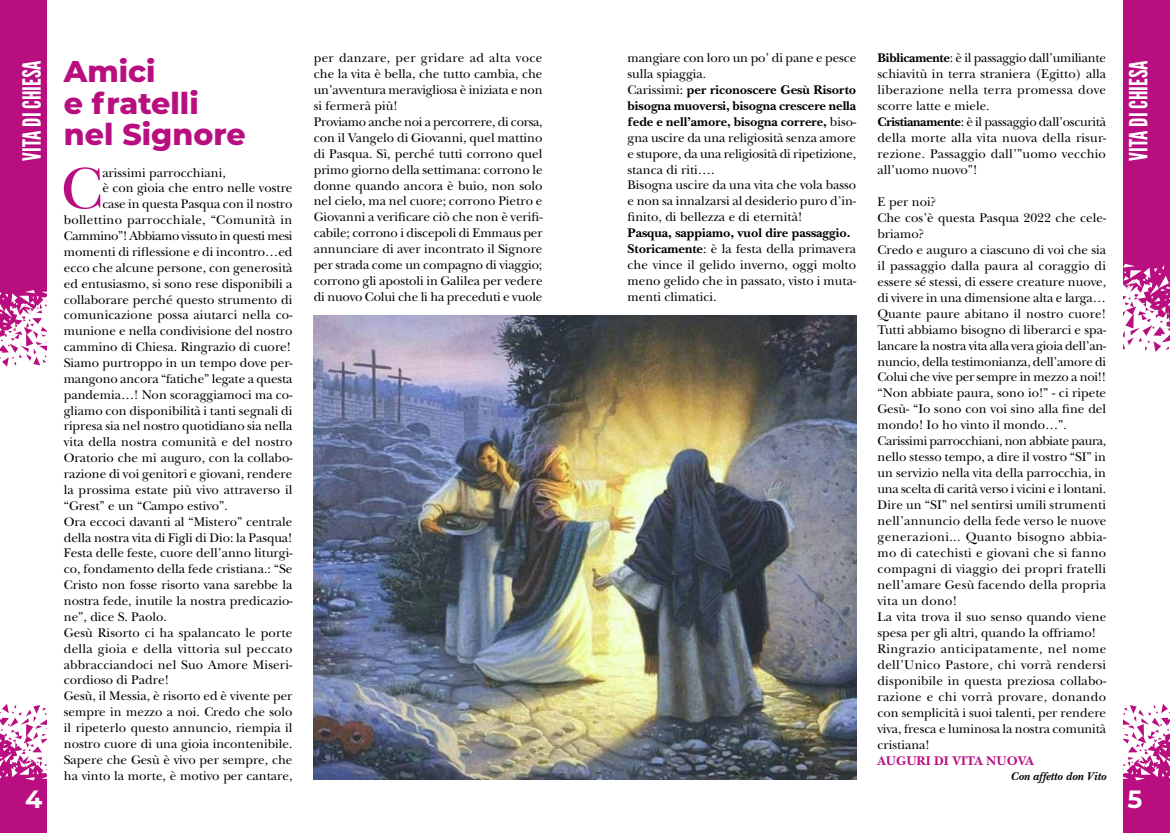
<style>
.page{position:relative;width:1170px;height:833px;background:#fff}
.page>*{position:absolute;margin:0;border:0;box-sizing:border-box;transform-origin:0 0}
.t1{font:60.88px "New Baskerville Std";color:#b80e80}
.t2{font:800 30px/31.4px "Montserrat";color:#b80e80}
.t3{font:25px "League Gothic";color:#fff}
.t4{font:700 25px "Montserrat";color:#fff}
.t5{font:13.12px/16px "New Baskerville Std";color:#000}
.t6{font:13.12px "New Baskerville Std";letter-spacing:.02em;color:#000}
.t7{font:13.12px "New Baskerville Std";letter-spacing:-.025em;color:#000}
.t8{font:700 13.12px "New Baskerville Std";color:#b80e80}
.t9{font:italic 700 11.88px "New Baskerville Std";color:#000}
.s1{font-weight:700}
</style>
<div class="page">
<img style="left:314px;top:315px;width:542px;height:465px">
<svg style="left:1123px;top:704px;width:46px;height:93px"></svg>
<div style="left:1123px;top:797px;width:46px;height:36px;background:#b80e80"></div>
<svg style="left:1123px;top:244px;width:46px;height:108px"></svg>
<div style="left:1123px;top:0;width:46px;height:244px;background:#b80e80"></div>
<svg style="left:0;top:273px;width:46px;height:94px"></svg>
<div style="left:0;top:0;width:46px;height:273px;background:#b80e80"></div>
<svg style="left:0;top:704px;width:46px;height:93px"></svg>
<div style="left:0;top:797px;width:46px;height:36px;background:#b80e80"></div>
<h3 class="t3" style="left:17px;top:161px;width:102px;rotate:-90deg">VITA DI CHIESA</h3>
<h3 class="t4" style="left:25px;top:780px;width:19px">4</h3>
<h2 class="t2" style="left:64px;top:54px;width:183px">Amici<br>e fratelli nel Signore</h2>
<h1 class="t1" style="left:61px;top:153px;width:43px">C</h1>
<p class="t5" style="left:102px;top:165px;width:125px">arissimi parrocchiani,</p>
<p class="t5" style="left:102px;top:180px;width:192px">è con gioia che entro nelle vostre</p>
<p class="t5" style="left:102px;top:196px;width:191px">case in questa Pasqua con il nostro</p>
<p class="t6" style="left:64px;top:212px;width:230px">bollettino parrocchiale, “Comunità in</p>
<p class="t7" style="left:64px;top:228px;width:230px">Cammino”! Abbiamo vissuto in questi mesi</p>
<p class="t5" style="left:64px;top:244px;width:230px">momenti di riflessione e di incontro…ed</p>
<p class="t5" style="left:64px;top:259px;width:230px">ecco che alcune persone, con generosità</p>
<p class="t5" style="left:64px;top:275px;width:230px">ed entusiasmo, si sono rese disponibili a</p>
<p class="t5" style="left:64px;top:291px;width:230px">collaborare perché questo strumento di</p>
<p class="t5" style="left:64px;top:307px;width:230px">comunicazione possa aiutarci nella co-</p>
<p class="t5" style="left:64px;top:323px;width:230px">munione e nella condivisione del nostro</p>
<p class="t5" style="left:64px;top:339px;width:229px">cammino di Chiesa. Ringrazio di cuore!</p>
<p class="t5" style="left:64px;top:355px;width:230px">Siamo purtroppo in un tempo dove per-</p>
<p class="t5" style="left:64px;top:371px;width:230px">mangono ancora “fatiche” legate a questa</p>
<p class="t5" style="left:64px;top:386px;width:230px">pandemia…! Non scoraggiamoci ma co-</p>
<p class="t5" style="left:64px;top:402px;width:230px">gliamo con disponibilità i tanti segnali di</p>
<p class="t5" style="left:64px;top:418px;width:230px">ripresa sia nel nostro quotidiano sia nella</p>
<p class="t5" style="left:64px;top:434px;width:230px">vita della nostra comunità e del nostro</p>
<p class="t5" style="left:64px;top:450px;width:230px">Oratorio che mi auguro, con la collabo-</p>
<p class="t5" style="left:64px;top:466px;width:230px">razione di voi genitori e giovani, rendere</p>
<p class="t5" style="left:64px;top:482px;width:230px">la prossima estate più vivo attraverso il</p>
<p class="t5" style="left:64px;top:498px;width:166px">“Grest” e un “Campo estivo”.</p>
<p class="t5" style="left:64px;top:513px;width:230px">Ora eccoci davanti al “Mistero” centrale</p>
<p class="t5" style="left:64px;top:529px;width:230px">della nostra vita di Figli di Dio: la Pasqua!</p>
<p class="t5" style="left:64px;top:545px;width:230px">Festa delle feste, cuore dell’anno liturgi-</p>
<p class="t5" style="left:64px;top:561px;width:230px">co, fondamento della fede cristiana.: “Se</p>
<p class="t5" style="left:64px;top:577px;width:230px">Cristo non fosse risorto vana sarebbe la</p>
<p class="t5" style="left:64px;top:593px;width:230px">nostra fede, inutile la nostra predicazio-</p>
<p class="t5" style="left:64px;top:609px;width:105px">ne”, dice S. Paolo.</p>
<p class="t5" style="left:64px;top:624px;width:230px">Gesù Risorto ci ha spalancato le porte</p>
<p class="t6" style="left:64px;top:641px;width:230px">della gioia e della vittoria sul peccato</p>
<p class="t5" style="left:64px;top:656px;width:230px">abbracciandoci nel Suo Amore Miseri-</p>
<p class="t5" style="left:64px;top:672px;width:106px">cordioso di Padre!</p>
<p class="t5" style="left:64px;top:688px;width:230px">Gesù, il Messia, è risorto ed è vivente per</p>
<p class="t5" style="left:64px;top:704px;width:230px">sempre in mezzo a noi. Credo che solo</p>
<p class="t5" style="left:64px;top:720px;width:230px">il ripeterlo questo annuncio, riempia il</p>
<p class="t5" style="left:64px;top:736px;width:230px">nostro cuore di una gioia incontenibile.</p>
<p class="t5" style="left:64px;top:751px;width:230px">Sapere che Gesù è vivo per sempre, che</p>
<p class="t5" style="left:64px;top:767px;width:230px">ha vinto la morte, è motivo per cantare,</p>
<p class="t5" style="left:314px;top:50px;width:230px">per danzare, per gridare ad alta voce che la vita è bella, che tutto cambia, che un’avventura meravigliosa è iniziata e non si fermerà più!<br>Proviamo anche noi a percorrere, di corsa, con il Vangelo di Giovanni, quel mattino di Pasqua. Sì, perché tutti corrono quel primo giorno della settimana: corrono le donne quando ancora è buio, non solo nel cielo, ma nel cuore; corrono Pietro e Giovanni a verificare ciò che non è verifi&shy;cabile; corrono i discepoli di Emmaus per annunciare di aver incontrato il Signore per strada come un compagno di viaggio; corrono gli apostoli in Galilea per vedere di nuovo Colui che li ha preceduti e vuole</p>
<p class="t5" style="left:627px;top:50px;width:230px">mangiare con loro un po’ di pane e pesce sulla spiaggia.<br>Carissimi: <span class="s1">per riconoscere Gesù Risorto bisogna muoversi, bisogna crescere nella fede e nell’amore, bisogna correre,</span> biso&shy;gna uscire da una religiosità senza amore e stupore, da una religiosità di ripetizione, stanca di riti….<br>Bisogna uscire da una vita che vola basso e non sa innalzarsi al desiderio puro d’in&shy;finito, di bellezza e di eternità!</p>
<p class="t5" style="left:627px;top:225px;width:230px"><span class="s1">Pasqua, sappiamo, vuol dire passaggio.<br>Storicamente</span>: è la festa della primavera che vince il gelido inverno, oggi molto meno gelido che in passato, visto i muta&shy;menti climatici.</p>
<p class="t5" style="left:877px;top:50px;width:230px"><span class="s1">Biblicamente</span>: è il passaggio dall’umiliante schiavitù in terra straniera (Egitto) alla liberazione nella terra promessa dove scorre latte e miele.<br><span class="s1">Cristianamente</span>: è il passaggio dall’oscurità della morte alla vita nuova della risur&shy;rezione. Passaggio dall’”uomo vecchio all’uomo nuovo”!</p>
<p class="t5" style="left:877px;top:193px;width:230px">E per noi?<br>Che cos’è questa Pasqua 2022 che cele&shy;briamo?<br>Credo e auguro a ciascuno di voi che sia il passaggio dalla paura al coraggio di essere sé stessi, di essere creature nuove, di vivere in una dimensione alta e larga… Quante paure abitano il nostro cuore!<br>Tutti abbiamo bisogno di liberarci e spa&shy;lancare la nostra vita alla vera gioia dell’an&shy;nuncio, della testimonianza, dell’amore di Colui che vive per sempre in mezzo a noi!! “Non abbiate paura, sono io!” - ci ripete Gesù- “Io sono con voi sino alla fine del mondo! Io ho vinto il mondo…”.<br>Carissimi parrocchiani, non abbiate paura, nello stesso tempo, a dire il vostro “SI” in un servizio nella vita della parrocchia, in una scelta di carità verso i vicini e i lontani.<br>Dire un “SI” nel sentirsi umili strumenti nell’annuncio della fede verso le nuove generazioni... Quanto bisogno abbia&shy;mo di catechisti e giovani che si fanno compagni di viaggio dei propri fratelli nell’amare Gesù facendo della propria vita un dono!<br>La vita trova il suo senso quando viene spesa per gli altri, quando la offriamo!<br>Ringrazio anticipatamente, nel nome dell’Unico Pastore, chi vorrà rendersi disponibile in questa preziosa collabo&shy;razione e chi vorrà provare, donando con semplicità i suoi talenti, per rendere viva, fresca e luminosa la nostra comunità cristiana!</p>
<p class="t8" style="left:877px;top:753px;width:158px">AUGURI DI VITA NUOVA</p>
<p class="t9" style="left:1010px;top:769px;width:97px">Con affetto don Vito</p>
<h3 class="t3" style="left:1123px;top:161px;width:102px;rotate:-90deg">VITA DI CHIESA</h3>
<h3 class="t4" style="left:1127px;top:780px;width:16px">5</h3>
</div>
